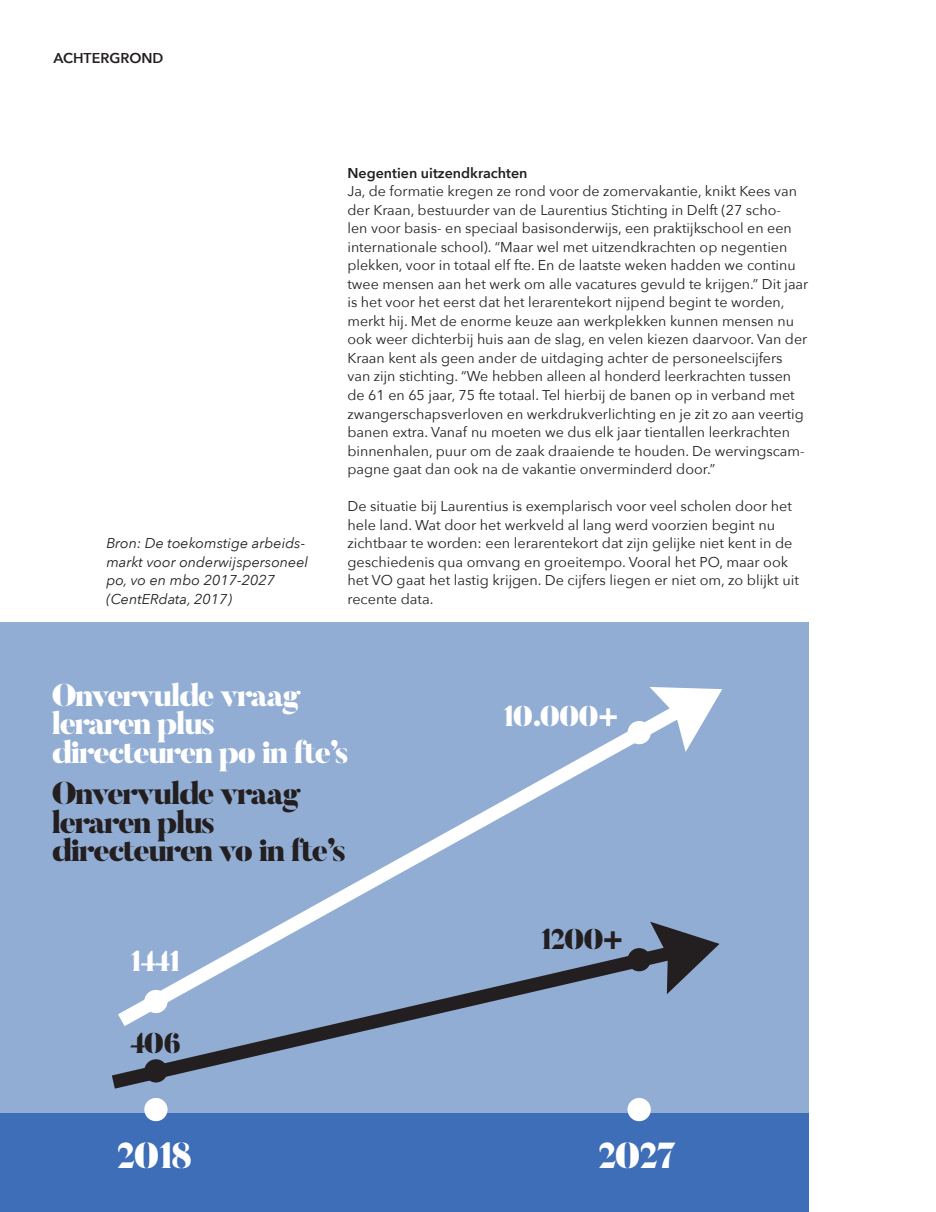
<style>
.page{position:relative;width:936px;height:1212px;background:#fff}
.page>*{position:absolute;margin:0;border:0;box-sizing:border-box;transform-origin:0 0}
.t1{font:900 36px "Butler Stencil";letter-spacing:-.06em;color:#fff}
.t2{font:900 31.5px/28.5px "Butler Stencil";letter-spacing:-.06em;color:#fff}
.t3{font:900 31.5px/28.5px "Butler Stencil";letter-spacing:-.06em;color:#231f20}
.t4{font:900 28.5px "Butler Stencil";letter-spacing:-.06em;color:#fff}
.t5{font:900 28.5px "Butler Stencil";letter-spacing:-.06em;color:#231f20}
.t6{font:14.25px/18.5px "Avenir Next";color:#231f20}
.t7{font:italic 14.25px/18.6px "Avenir Next";color:#231f20}
.t8{font:600 14.25px "Avenir Next";color:#231f20}
</style>
<div class="page">
<div style="left:0;top:622px;width:808px;height:513px;background:#92add3"></div>
<div style="left:0;top:1113px;width:808px;height:99px;background:#3d6eb7"></div>
<div style="left:144px;top:1098px;width:23px;height:23px;background:#fff;border-radius:50%"></div>
<div style="left:627px;top:1098px;width:23px;height:23px;background:#fff;border-radius:50%"></div>
<svg style="left:713px;top:941px;width:6px;height:9px"></svg>
<svg style="left:111px;top:1038px;width:223px;height:51px"></svg>
<svg style="left:713px;top:688px;width:9px;height:17px"></svg>
<svg style="left:118px;top:687px;width:595px;height:351px"></svg>
<div style="left:144px;top:1059px;width:23px;height:23px;background:#231f20;border-radius:50%"></div>
<div style="left:144px;top:990px;width:23px;height:23px;background:#fff;border-radius:50%"></div>
<div style="left:627px;top:948px;width:23px;height:23px;background:#231f20;border-radius:50%"></div>
<div style="left:627px;top:721px;width:23px;height:23px;background:#fff;border-radius:50%"></div>
<p class="t8" style="left:53px;top:46px;width:112px">ACHTERGROND</p>
<p class="t7" style="left:106px;top:533px;width:203px">Bron: De toekomstige arbeids&shy;markt voor onderwijspersoneel po, vo en mbo 2017-2027 (CentERdata, 2017)</p>
<p class="t8" style="left:347px;top:160px;width:181px">Negentien uitzendkrachten</p>
<p class="t6" style="left:347px;top:181px;width:462px">Ja, de formatie kregen ze rond voor de zomervakantie, knikt Kees van der Kraan, bestuurder van de Laurentius Stichting in Delft (27 scho-<br>len voor basis- en speciaal basisonderwijs, een praktijkschool en een internationale school). “Maar wel met uitzendkrachten op negentien plekken, voor in totaal elf fte. En de laatste weken hadden we continu twee mensen aan het werk om alle vacatures gevuld te krijgen.” Dit jaar is het voor het eerst dat het lerarentekort nijpend begint te worden, merkt hij. Met de enorme keuze aan werkplekken kunnen mensen nu ook weer dichterbij huis aan de slag, en velen kiezen daarvoor. Van der Kraan kent als geen ander de uitdaging achter de personeelscijfers van zijn stichting. “We hebben alleen al honderd leerkrachten tussen de 61 en 65 jaar, 75 fte totaal. Tel hierbij de banen op in verband met zwangerschapsverloven en werkdrukverlichting en je zit zo aan veertig banen extra. Vanaf nu moeten we dus elk jaar tientallen leerkrachten binnenhalen, puur om de zaak draaiende te houden. De wervingscam&shy;pagne gaat dan ook na de vakantie onverminderd door.”</p>
<p class="t6" style="left:347px;top:496px;width:453px">De situatie bij Laurentius is exemplarisch voor veel scholen door het hele land. Wat door het werkveld al lang werd voorzien begint nu zichtbaar te worden: een lerarentekort dat zijn gelijke niet kent in de geschiedenis qua omvang en groeitempo. Vooral het PO, maar ook het VO gaat het lastig krijgen. De cijfers liegen er niet om, zo blijkt uit recente data.</p>
<h2 class="t2" style="left:51px;top:682px;width:299px">Onvervulde vraag leraren plus directeuren po in fte’s</h2>
<h2 class="t3" style="left:51px;top:780px;width:296px">Onvervulde vraag leraren plus directeuren vo in fte’s</h2>
<h3 class="t4" style="left:130px;top:943px;width:52px">1441</h3>
<h3 class="t5" style="left:130px;top:1025px;width:53px">406</h3>
<h1 class="t1" style="left:117px;top:1132px;width:77px">2018</h1>
<h3 class="t4" style="left:502px;top:698px;width:117px">10.000+</h3>
<h3 class="t5" style="left:540px;top:921px;width:84px">1200+</h3>
<h1 class="t1" style="left:598px;top:1132px;width:80px">2027</h1>
</div>
